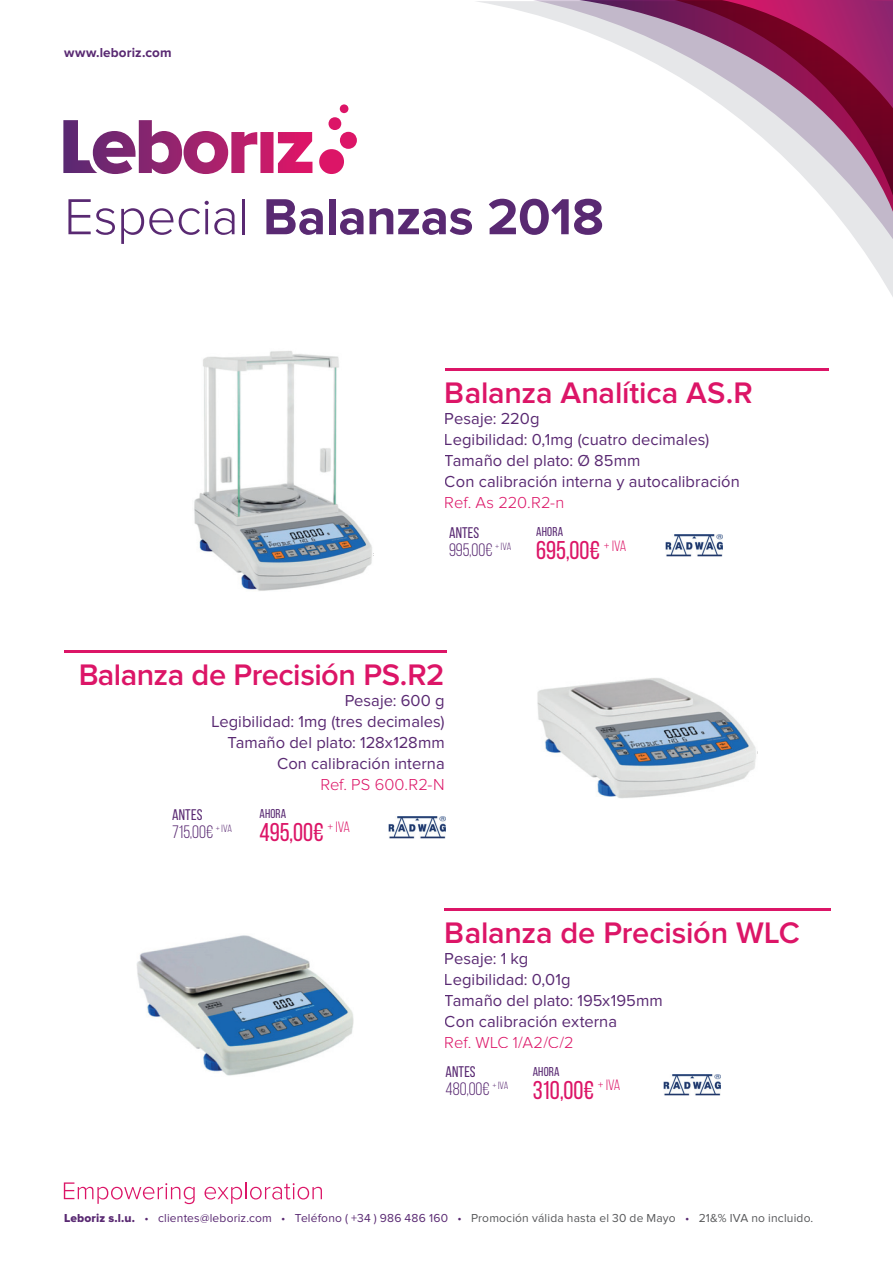
<style>
.page{position:relative;width:893px;height:1263px;background:#fff}
.page>*{position:absolute;margin:0;border:0;box-sizing:border-box;transform-origin:0 0}
.t1{font:700 52.5px "Proxima Nova";letter-spacing:-.01em;color:#592972}
.t2{font:600 30.75px "Proxima Nova";letter-spacing:-.01em;color:#dc1567}
.t3{font:25.65px "Bebas Neue";color:#dc1567}
.t4{font:18px "Bebas Neue";color:#592972}
.t5{font:16.5px/21px "Proxima Nova";letter-spacing:.005em;color:#592972}
.t6{font:300 16.5px "Proxima Nova";letter-spacing:-.01em;color:#dc1567}
.t7{font:15.45px "Bebas Neue";letter-spacing:.015em;color:#592972}
.t8{font:700 13.5px "Proxima Nova";letter-spacing:.01em;color:#592972}
.t9{font:12.9px "Bebas Neue";letter-spacing:.015em;color:#592972}
.t10{font:12px "Proxima Nova";letter-spacing:.015em;color:#57585a}
.s1{font-weight:300}
.s2{font-family:"Proxima Nova Extrabld";color:#592972}
.s3{color:#592972}
</style>
<div class="page">
<svg style="left:508px;top:0;width:385px;height:557px"></svg>
<svg style="left:562px;top:0;width:148px;height:289px"></svg>
<svg style="left:643px;top:0;width:67px;height:285px"></svg>
<svg style="left:710px;top:0;width:183px;height:289px"></svg>
<svg style="left:64px;top:1182px;width:131px;height:22px"></svg>
<svg style="left:205px;top:1182px;width:117px;height:22px"></svg>
<img style="left:194px;top:351px;width:180px;height:240px">
<img style="left:537px;top:678px;width:221px;height:121px">
<img style="left:137px;top:935px;width:217px;height:141px">
<img style="left:665px;top:535px;width:57px;height:21px">
<hr style="left:445px;top:368px;width:383px;height:3px;background:#dc1567">
<img style="left:663px;top:1074px;width:58px;height:22px">
<hr style="left:445px;top:908px;width:386px;height:3px;background:#dc1567">
<img style="left:388px;top:816px;width:57px;height:22px">
<hr style="left:64px;top:650px;width:382px;height:3px;background:#dc1567">
<svg style="left:63px;top:104px;width:294px;height:70px"></svg>
<p class="t8" style="left:64px;top:46px;width:109px">www.leboriz.com</p>
<h1 class="t1" style="left:64px;top:193px;width:541px"><span class="s1">Especial</span> Balanzas 2018</h1>
<h2 class="t2" style="left:445px;top:379px;width:310px">Balanza Analítica AS.R</h2>
<p class="t5" style="left:445px;top:409px;width:297px">Pesaje: 220g<br>Legibilidad: 0,1mg (cuatro decimales)<br>Tamaño del plato: Ø 85mm<br>Con calibración interna y autocalibración</p>
<p class="t6" style="left:445px;top:495px;width:121px">Ref. As 220.R2-n</p>
<p class="t7" style="left:449px;top:524px;width:32px">ANTES</p>
<p class="t4" style="left:449px;top:540px;width:64px">995,00€ <sup>+</sup> <sup>IVA</sup></p>
<p class="t9" style="left:536px;top:525px;width:28px">AHORA</p>
<h3 class="t3" style="left:536px;top:536px;width:92px">695,00€ <sup>+</sup> <sup>IVA</sup></h3>
<h2 class="t2" style="left:78px;top:660px;width:368px">Balanza de Precisión PS.R2</h2>
<p class="t5" style="left:211px;top:690px;width:235px;text-align:right">Pesaje: 600 g<br>Legibilidad: 1mg (tres decimales)<br>Tamaño del plato: 128x128mm<br>Con calibración interna</p>
<p class="t6" style="left:320px;top:777px;width:126px">Ref. PS 600.R2-N</p>
<p class="t7" style="left:172px;top:806px;width:32px">ANTES</p>
<p class="t4" style="left:172px;top:822px;width:61px">715,00€ <sup>+</sup> <sup>IVA</sup></p>
<p class="t9" style="left:259px;top:806px;width:28px">AHORA</p>
<h3 class="t3" style="left:259px;top:818px;width:92px">495,00€ <sup>+</sup> <sup>IVA</sup></h3>
<h2 class="t2" style="left:445px;top:918px;width:357px">Balanza de Precisión WLC</h2>
<p class="t5" style="left:445px;top:948px;width:220px">Pesaje: 1 kg<br>Legibilidad: 0,01g<br>Tamaño del plato: 195x195mm<br>Con calibración externa</p>
<p class="t6" style="left:445px;top:1034px;width:131px">Ref. WLC 1/A2/C/2</p>
<p class="t7" style="left:445px;top:1064px;width:32px">ANTES</p>
<p class="t4" style="left:445px;top:1079px;width:64px">480,00€ <sup>+</sup> <sup>IVA</sup></p>
<p class="t9" style="left:533px;top:1064px;width:28px">AHORA</p>
<h3 class="t3" style="left:533px;top:1076px;width:89px">310,00€ <sup>+</sup> <sup>IVA</sup></h3>
<p class="t10" style="left:64px;top:1212px;width:751px"><span class="s2">Leboriz s.l.u.</span> <span class="s3">• clientes@leboriz.com • Teléfono ( +34 ) 986 486 160 •</span> Promoción válida hasta el 30 de Mayo <span class="s3">•</span> 21&amp;% IVA no incluido.</p>
</div>
